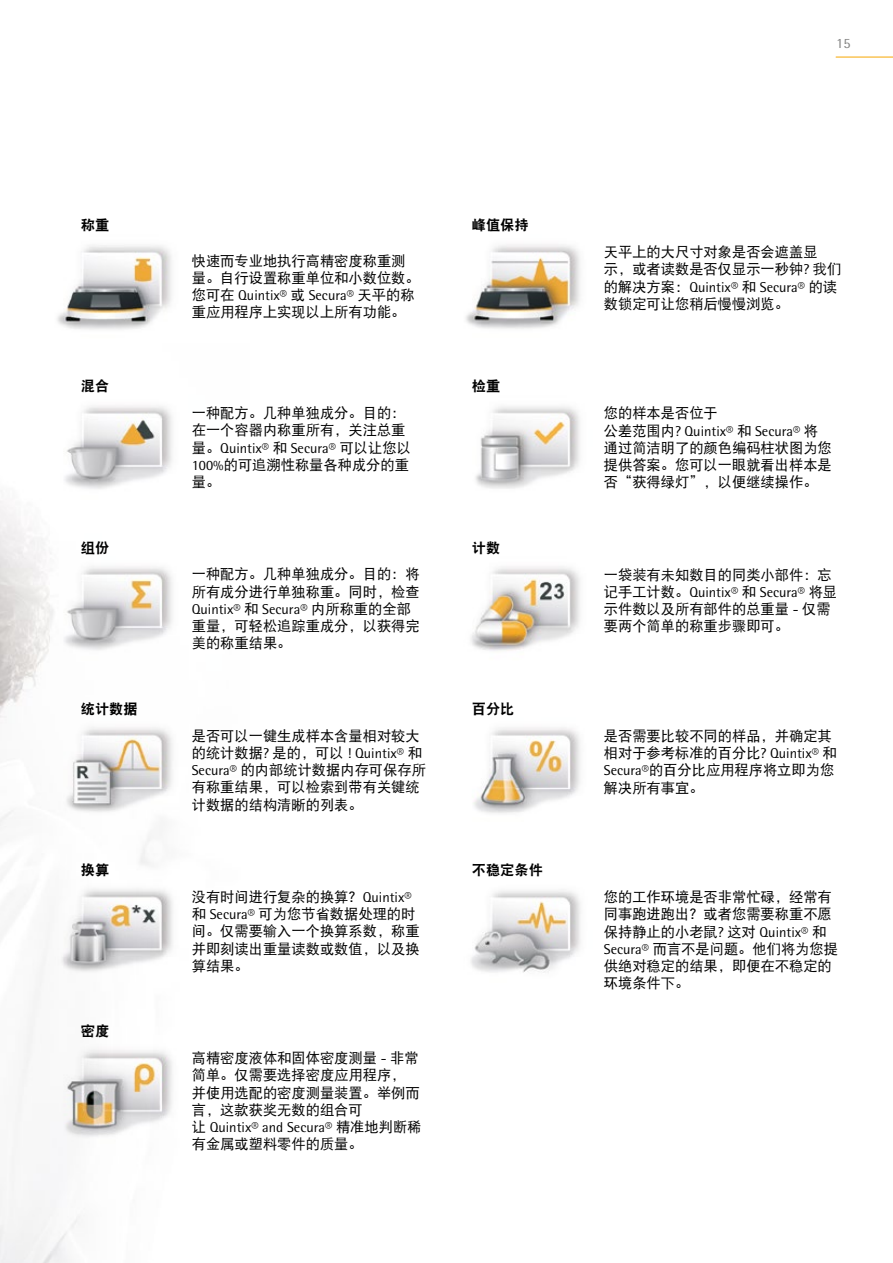
<style>
.page{position:relative;width:893px;height:1263px;background:#fff}
.page>*{position:absolute;margin:0;border:0;box-sizing:border-box;transform-origin:0 0}
.t1{font:14.25px/17.2px "DFP Hei W5";color:#000}
.t2{font:14.25px "Sartorius Rotis Sans 2013";color:#000}
.t3{font:14.25px "DFP Hei W9";color:#000}
.t4{font:14.25px "Sartorius Rotis Sans 2013";color:#838382}
.s1{font-family:"DFP Hei W5"}
.s2{font-family:"Sartorius Rotis Sans 2013"}
</style>
<div class="page">
<img style="left:0;top:501px;width:151px;height:762px">
<hr style="left:836px;top:57px;width:57px;height:1px;background:#f7a600">
<img style="left:47px;top:1040px;width:125px;height:106px">
<img style="left:57px;top:245px;width:115px;height:85px">
<img style="left:47px;top:718px;width:126px;height:106px">
<img style="left:64px;top:406px;width:108px;height:83px">
<img style="left:47px;top:557px;width:125px;height:105px">
<img style="left:47px;top:879px;width:126px;height:106px">
<img style="left:473px;top:727px;width:107px;height:86px">
<img style="left:466px;top:244px;width:114px;height:85px">
<img style="left:475px;top:406px;width:105px;height:83px">
<img style="left:471px;top:890px;width:110px;height:83px">
<img style="left:471px;top:567px;width:109px;height:84px">
<p class="t4" style="left:836px;top:35px;width:16px">15</p>
<p class="t3" style="left:81px;top:217px;width:30px">称重</p>
<p class="t3" style="left:472px;top:217px;width:58px">峰值保持</p>
<p class="t1" style="left:192px;top:252px;width:229px">快速而专业地执行高精密度称重测量。自行设置称重单位和小数位数。</p>
<p class="t2" style="left:192px;top:287px;width:224px"><span class="s1">您可在</span> Quintix® <span class="s1">或</span> Secura® <span class="s1">天平的称</span></p>
<p class="t1" style="left:192px;top:303px;width:215px">重应用程序上实现以上所有功能。</p>
<p class="t1" style="left:604px;top:243px;width:239px">天平上的大尺寸对象是否会遮盖显<br>示，或者读数是否仅显示一秒钟<span class="s2">?</span> 我们</p>
<p class="t2" style="left:604px;top:278px;width:235px"><span class="s1">的解决方案：</span>Quintix® <span class="s1">和</span> Secura® <span class="s1">的读</span></p>
<p class="t1" style="left:604px;top:295px;width:187px">数锁定可让您稍后慢慢浏览。</p>
<p class="t3" style="left:81px;top:378px;width:30px">混合</p>
<p class="t3" style="left:472px;top:379px;width:30px">检重</p>
<p class="t1" style="left:192px;top:404px;width:215px">一种配方。几种单独成分。目的：在一个容器内称重所有，关注总重</p>
<p class="t2" style="left:192px;top:439px;width:221px"><span class="s1">量。</span>Quintix® <span class="s1">和</span> Secura® <span class="s1">可以让您以</span></p>
<p class="t1" style="left:192px;top:456px;width:219px"><span class="s2">100%</span>的可追溯性称量各种成分的重量。</p>
<p class="t1" style="left:604px;top:404px;width:115px">您的样本是否位于</p>
<p class="t2" style="left:604px;top:422px;width:216px"><span class="s1">公差范围内</span>? Quintix® <span class="s1">和</span> Secura® <span class="s1">将</span></p>
<p class="t1" style="left:604px;top:439px;width:229px;text-align:justify">通过简洁明了的颜色编码柱状图为您提供答案。您可以一眼就看出样本是否“获得绿灯”，以便继续操作。</p>
<p class="t3" style="left:81px;top:540px;width:30px">组份</p>
<p class="t3" style="left:472px;top:540px;width:30px">计数</p>
<p class="t1" style="left:192px;top:565px;width:229px">一种配方。几种单独成分。目的：将所有成分进行单独称重。同时，检查</p>
<p class="t2" style="left:192px;top:601px;width:221px">Quintix® <span class="s1">和</span> Secura® <span class="s1">内所称重的全部</span></p>
<p class="t1" style="left:192px;top:617px;width:229px">重量，可轻松追踪重成分，以获得完美的称重结果。</p>
<p class="t1" style="left:604px;top:566px;width:229px">一袋装有未知数目的同类小部件：忘</p>
<p class="t2" style="left:604px;top:584px;width:235px"><span class="s1">记手工计数。</span>Quintix® <span class="s1">和</span> Secura® <span class="s1">将显</span></p>
<p class="t1" style="left:604px;top:600px;width:228px">示件数以及所有部件的总重量 <span class="s2">-</span> 仅需要两个简单的称重步骤即可。</p>
<p class="t3" style="left:81px;top:701px;width:58px">统计数据</p>
<p class="t3" style="left:472px;top:701px;width:44px">百分比</p>
<p class="t1" style="left:192px;top:727px;width:236px">是否可以一键生成样本含量相对较大的统计数据<span class="s2">?</span> 是的，可以 <span class="s2">! Quintix®</span> 和<br><span class="s2">Secura®</span> 的内部统计数据内存可保存所有称重结果，可以检索到带有关键统计数据的结构清晰的列表。</p>
<p class="t1" style="left:604px;top:727px;width:235px">是否需要比较不同的样品，并确定其相对于参考标准的百分比<span class="s2">? Quintix®</span> 和<br><span class="s2">Secura®</span>的百分比应用程序将立即为您解决所有事宜。</p>
<p class="t3" style="left:81px;top:862px;width:30px">换算</p>
<p class="t3" style="left:472px;top:862px;width:73px">不稳定条件</p>
<p class="t1" style="left:192px;top:888px;width:229px">没有时间进行复杂的换算？<span class="s2">Quintix®</span>和 <span class="s2">Secura®</span> 可为您节省数据处理的时间。仅需要输入一个换算系数，称重并即刻读出重量读数或数值，以及换算结果。</p>
<p class="t1" style="left:604px;top:888px;width:236px">您的工作环境是否非常忙碌，经常有同事跑进跑出？或者您需要称重不愿保持静止的小老鼠<span class="s2">?</span> 这对 <span class="s2">Quintix®</span> 和<br><span class="s2">Secura®</span> 而言不是问题。他们将为您提供绝对稳定的结果，即便在不稳定的环境条件下。</p>
<p class="t3" style="left:81px;top:1023px;width:30px">密度</p>
<p class="t1" style="left:192px;top:1049px;width:229px">高精密度液体和固体密度测量 <span class="s2">-</span> 非常简单。仅需要选择密度应用程序，并使用选配的密度测量装置。举例而言，这款获奖无数的组合可</p>
<p class="t2" style="left:192px;top:1119px;width:231px"><span class="s1">让</span> Quintix® and Secura® <span class="s1">精准地判断稀</span></p>
<p class="t1" style="left:192px;top:1135px;width:172px">有金属或塑料零件的质量。</p>
</div>
